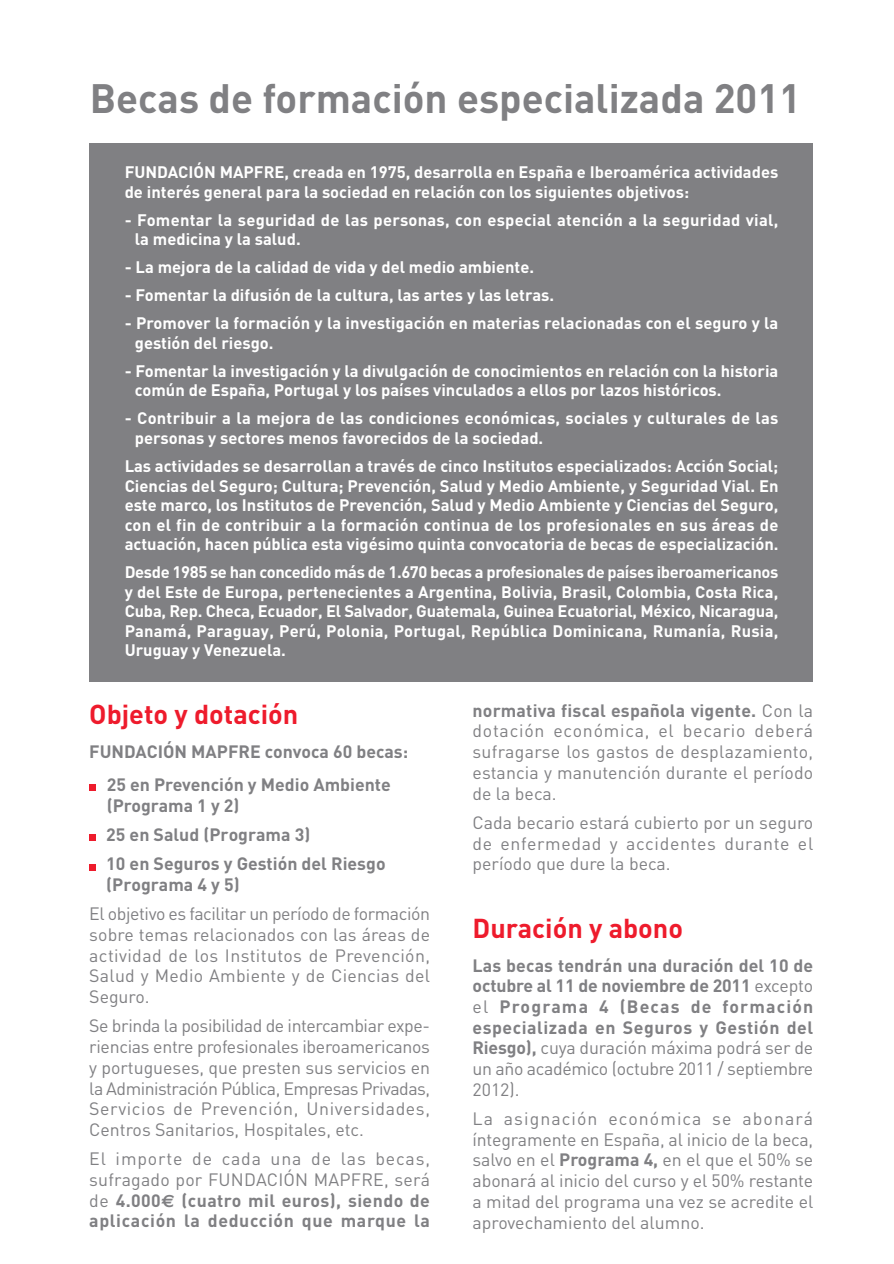
<style>
.page{position:relative;width:894px;height:1264px;background:#fff}
.page>*{position:absolute;margin:0;border:0;box-sizing:border-box;transform-origin:0 0}
.t1{font:700 40.5px "DIN";color:#808083}
.t2{font:700 27px "DIN";color:#ee1b2c}
.t3{font:17.7px/20.7px "DIN";letter-spacing:.005em;color:#808083;text-align:justify}
.t4{font:700 17.7px/20.7px "DIN";color:#808083;text-align:center}
.t5{font:700 16.5px/19.5px "DIN";color:#fff}
.s1{font-weight:700}
.s2{font-family:"Euro Sans";font-weight:700}
.s3{font-weight:400}
</style>
<div class="page">
<div style="left:90px;top:144px;width:723px;height:537px;background:#808083"></div>
<div style="left:89px;top:784px;width:7px;height:6px;background:#ee1b2c"></div>
<div style="left:89px;top:834px;width:7px;height:6px;background:#ee1b2c"></div>
<div style="left:89px;top:863px;width:7px;height:7px;background:#ee1b2c"></div>
<h1 class="t1" style="left:90px;top:84px;width:712px">Becas de formación especializada 2011</h1>
<p class="t5" style="left:125px;top:164px;width:655px">FUNDACIÓN MAPFRE, creada en 1975, desarrolla en España e Iberoamérica actividades de interés general para la sociedad en relación con los siguientes objetivos:</p>
<p class="t5" style="left:135px;top:212px;width:644px;text-indent:-10px">- Fomentar la seguridad de las personas, con especial atención a la seguridad vial, la medicina y la salud.</p>
<p class="t5" style="left:125px;top:259px;width:411px">- La mejora de la calidad de vida y del medio ambiente.</p>
<p class="t5" style="left:125px;top:287px;width:431px">- Fomentar la difusión de la cultura, las artes y las letras.</p>
<p class="t5" style="left:135px;top:315px;width:644px;text-indent:-10px">- Promover la formación y la investigación en materias relacionadas con el seguro y la gestión del riesgo.</p>
<p class="t5" style="left:135px;top:363px;width:644px;text-indent:-10px">- Fomentar la investigación y la divulgación de conocimientos en relación con la historia común de España, Portugal y los países vinculados a ellos por lazos históricos.</p>
<p class="t5" style="left:135px;top:410px;width:644px;text-indent:-10px">- Contribuir a la mejora de las condiciones económicas, sociales y culturales de las personas y sectores menos favorecidos de la sociedad.</p>
<p class="t5" style="left:125px;top:458px;width:655px;text-align:justify">Las actividades se desarrollan a través de cinco Institutos especializados: Acción Social; Ciencias del Seguro; Cultura; Prevención, Salud y Medio Ambiente, y Seguridad Vial. En este marco, los Institutos de Prevención, Salud y Medio Ambiente y Ciencias del Seguro, con el fin de contribuir a la formación continua de los profesionales en sus áreas de actuación, hacen pública esta vigésimo quinta convocatoria de becas de especialización.</p>
<p class="t5" style="left:125px;top:564px;width:655px;text-align:justify">Desde 1985 se han concedido más de 1.670 becas a profesionales de países iberoamericanos y del Este de Europa, pertenecientes a Argentina, Bolivia, Brasil, Colombia, Costa Rica, Cuba, Rep. Checa, Ecuador, El Salvador, Guatemala, Guinea Ecuatorial, México, Nicaragua, Panamá, Paraguay, Perú, Polonia, Portugal, República Dominicana, Rumanía, Rusia, Uruguay y Venezuela.</p>
<h2 class="t2" style="left:89px;top:704px;width:210px">Objeto y dotación</h2>
<p class="t4" style="left:89px;top:736px;width:320px;line-height:33.5px">FUNDACIÓN MAPFRE convoca 60 becas:<br>25 en Prevención y Medio Ambiente</p>
<p class="t4" style="left:106px;top:792px;width:281px;line-height:29.2px;text-align:left">(Programa 1 y 2)<br>25 en Salud (Programa 3)<br>10 en Seguros y Gestión del Riesgo</p>
<p class="t4" style="left:106px;top:875px;width:135px">(Programa 4 y 5)</p>
<p class="t3" style="left:89px;top:905px;width:342px">El objetivo es facilitar un período de formación sobre temas relacionados con las áreas de actividad de los Institutos de Prevención, Salud y Medio Ambiente y de Ciencias del Seguro.</p>
<p class="t3" style="left:89px;top:1017px;width:342px">Se brinda la posibilidad de intercambiar expe&shy;riencias entre profesionales iberoamericanos y portugueses, que presten sus servicios en la Administración Pública, Empresas Privadas, Servicios de Prevención, Universidades, Centros Sanitarios, Hospitales, etc.</p>
<p class="t3" style="left:89px;top:1149px;width:342px">El importe de cada una de las becas, sufragado por FUNDACIÓN MAPFRE, será de <span class="s1">4.000</span><span class="s2">€</span> <span class="s1">(cuatro mil euros), siendo de aplicación la deducción que marque la</span></p>
<p class="t3" style="left:472px;top:701px;width:342px"><span class="s1">normativa fiscal española vigente.</span> Con la dotación económica, el becario deberá sufragarse los gastos de desplazamiento, estancia y manutención durante el período de la beca.</p>
<p class="t3" style="left:472px;top:813px;width:342px">Cada becario estará cubierto por un seguro de enfermedad y accidentes durante el período que dure la beca.</p>
<h2 class="t2" style="left:472px;top:918px;width:212px">Duración y abono</h2>
<p class="t4" style="left:472px;top:956px;width:342px;text-align:justify">Las becas tendrán una duración del 10 de octubre al 11 de noviembre de 2011 <span class="s3">excepto el</span> Programa 4 (Becas de formación especializada en Seguros y Gestión del Riesgo), <span class="s3">cuya duración máxima podrá ser de un año académico (octubre 2011 / septiembre 2012).</span></p>
<p class="t3" style="left:472px;top:1109px;width:342px">La asignación económica se abonará íntegramente en España, al inicio de la beca, salvo en el <span class="s1">Programa 4,</span> en el que el 50% se abonará al inicio del curso y el 50% restante a mitad del programa una vez se acredite el aprovechamiento del alumno.</p>
</div>
